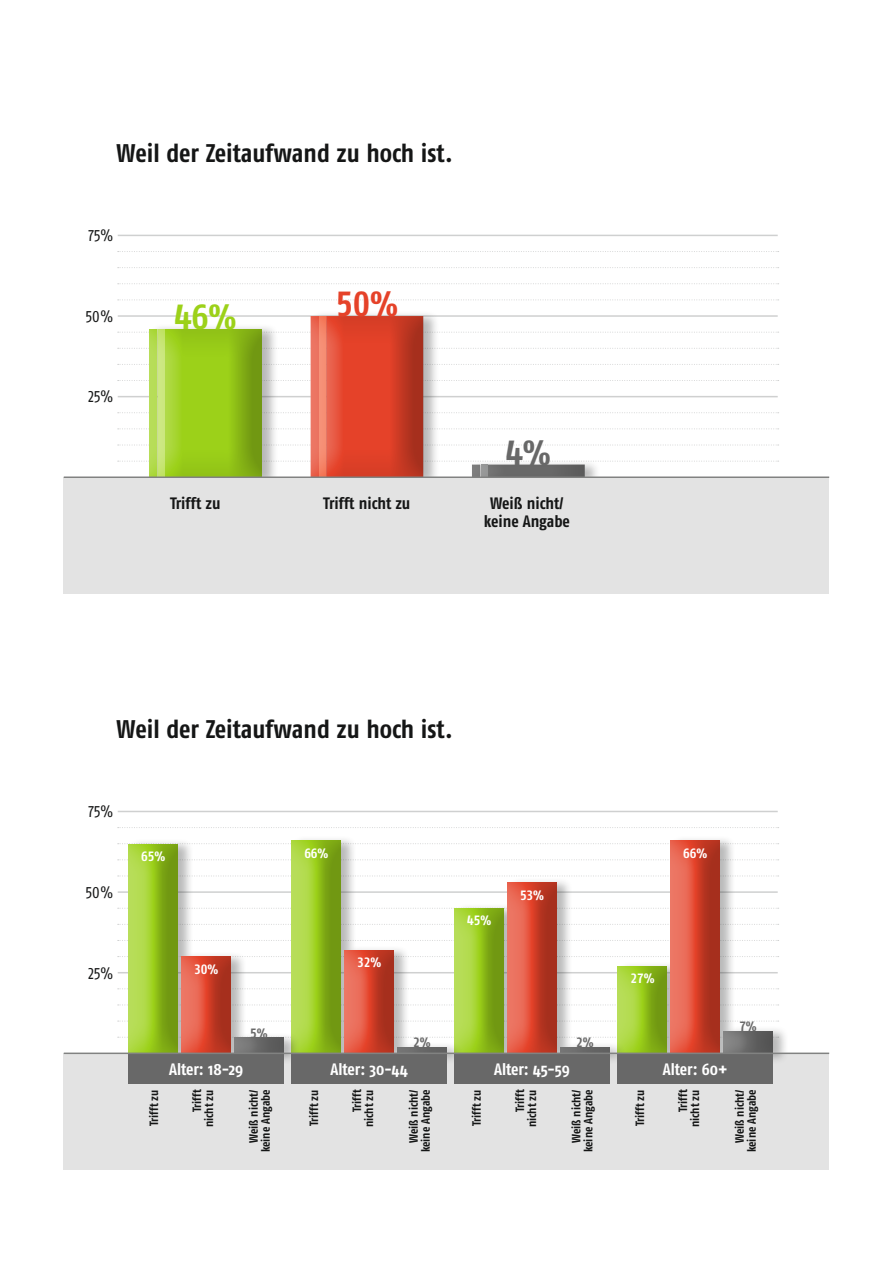
<style>
.page{position:relative;width:893px;height:1263px;background:#fff}
.page>*{position:absolute;margin:0;border:0;box-sizing:border-box;transform-origin:0 0}
.t1{font:34.8px "Fago Co Bold Tf Caps";color:#e54229}
.t2{font:34.8px "Fago Co Bold Tf Caps";color:#9cd119}
.t3{font:34.8px "Fago Co Bold Tf Caps";color:#686868}
.t4{font:700 25.5px "Fago Co";letter-spacing:-.005em;color:#151616}
.t5{font:700 16.5px/18px "Fago Co";color:#151616;text-align:center}
.t6{font:700 16.5px "Fago Co";color:#fff}
.t7{font:16.5px "Fago Co Regular Lf";letter-spacing:-.01em;color:#151616}
.t8{font:13.5px "Fago Co Bold Tf Caps";letter-spacing:-.01em;color:#fff}
.t9{font:13.5px "Fago Co Bold Tf Caps";color:#686868}
.t10{font:700 12px/12px "Fago Co";color:#151616;text-align:right}
.s1{font-family:"Fago Co Bold Caps";font-weight:400}
</style>
<div class="page">
<svg style="left:118px;top:1037px;width:498px;height:1px"></svg>
<hr style="left:118px;top:891px;width:660px;height:2px;background:#cfd0d0">
<hr style="left:118px;top:972px;width:660px;height:1px;background:#cfd0d0">
<svg style="left:118px;top:908px;width:661px;height:1px"></svg>
<svg style="left:118px;top:924px;width:661px;height:1px"></svg>
<svg style="left:118px;top:940px;width:661px;height:1px"></svg>
<svg style="left:118px;top:956px;width:661px;height:1px"></svg>
<svg style="left:118px;top:988px;width:661px;height:1px"></svg>
<svg style="left:118px;top:1004px;width:661px;height:1px"></svg>
<svg style="left:118px;top:1021px;width:661px;height:1px"></svg>
<hr style="left:118px;top:811px;width:660px;height:1px;background:#cfd0d0">
<svg style="left:118px;top:827px;width:661px;height:1px"></svg>
<svg style="left:118px;top:843px;width:661px;height:1px"></svg>
<svg style="left:118px;top:859px;width:661px;height:1px"></svg>
<svg style="left:118px;top:875px;width:661px;height:1px"></svg>
<div style="left:64px;top:1053px;width:765px;height:117px;background:#e3e3e3"></div>
<hr style="left:118px;top:315px;width:660px;height:2px;background:#cfd0d0">
<hr style="left:118px;top:235px;width:660px;height:1px;background:#cfd0d0">
<svg style="left:118px;top:251px;width:661px;height:1px"></svg>
<svg style="left:118px;top:267px;width:661px;height:1px"></svg>
<svg style="left:118px;top:283px;width:661px;height:1px"></svg>
<svg style="left:118px;top:299px;width:661px;height:1px"></svg>
<svg style="left:118px;top:316px;width:661px;height:160px"></svg>
<div style="left:470px;top:462px;width:36px;height:16px;background:#fff;opacity:.3"></div>
<div style="left:500px;top:462px;width:87px;height:16px;background:#151616;opacity:.3"></div>
<div style="left:617px;top:961px;width:67px;height:104px;background:#151616;opacity:.3"></div>
<div style="left:617px;top:964px;width:25px;height:90px;background:#fff;opacity:.3"></div>
<div style="left:634px;top:964px;width:35px;height:90px;background:#151616;opacity:.3"></div>
<div style="left:670px;top:835px;width:66px;height:230px;background:#151616;opacity:.3"></div>
<div style="left:670px;top:838px;width:25px;height:216px;background:#fff;opacity:.3"></div>
<div style="left:687px;top:838px;width:35px;height:216px;background:#151616;opacity:.3"></div>
<div style="left:723px;top:1025px;width:66px;height:39px;background:#151616;opacity:.3"></div>
<div style="left:723px;top:1029px;width:25px;height:25px;background:#fff;opacity:.3"></div>
<div style="left:743px;top:1029px;width:32px;height:25px;background:#151616;opacity:.3"></div>
<div style="left:454px;top:903px;width:66px;height:161px;background:#151616;opacity:.3"></div>
<div style="left:454px;top:906px;width:25px;height:148px;background:#fff;opacity:.3"></div>
<div style="left:471px;top:906px;width:35px;height:148px;background:#151616;opacity:.3"></div>
<div style="left:507px;top:877px;width:66px;height:187px;background:#151616;opacity:.3"></div>
<div style="left:507px;top:880px;width:25px;height:174px;background:#fff;opacity:.3"></div>
<div style="left:524px;top:880px;width:35px;height:174px;background:#151616;opacity:.3"></div>
<div style="left:291px;top:835px;width:67px;height:229px;background:#151616;opacity:.3"></div>
<div style="left:291px;top:838px;width:25px;height:216px;background:#fff;opacity:.3"></div>
<div style="left:308px;top:838px;width:35px;height:216px;background:#151616;opacity:.3"></div>
<div style="left:344px;top:945px;width:66px;height:120px;background:#151616;opacity:.3"></div>
<div style="left:344px;top:948px;width:25px;height:106px;background:#fff;opacity:.3"></div>
<div style="left:361px;top:948px;width:35px;height:106px;background:#151616;opacity:.3"></div>
<div style="left:397px;top:1041px;width:66px;height:23px;background:#151616;opacity:.3"></div>
<div style="left:397px;top:1045px;width:25px;height:9px;background:#fff;opacity:.3"></div>
<div style="left:421px;top:1045px;width:28px;height:9px;background:#151616;opacity:.3"></div>
<div style="left:560px;top:1041px;width:66px;height:23px;background:#151616;opacity:.3"></div>
<div style="left:559px;top:1045px;width:26px;height:9px;background:#fff;opacity:.3"></div>
<div style="left:584px;top:1045px;width:28px;height:9px;background:#151616;opacity:.3"></div>
<div style="left:128px;top:838px;width:67px;height:227px;background:#151616;opacity:.3"></div>
<div style="left:128px;top:841px;width:25px;height:213px;background:#fff;opacity:.3"></div>
<div style="left:145px;top:841px;width:35px;height:213px;background:#151616;opacity:.3"></div>
<div style="left:181px;top:951px;width:66px;height:114px;background:#151616;opacity:.3"></div>
<div style="left:181px;top:954px;width:25px;height:100px;background:#fff;opacity:.3"></div>
<div style="left:198px;top:954px;width:35px;height:100px;background:#151616;opacity:.3"></div>
<div style="left:234px;top:1032px;width:66px;height:32px;background:#151616;opacity:.3"></div>
<div style="left:234px;top:1035px;width:25px;height:19px;background:#fff;opacity:.3"></div>
<div style="left:256px;top:1035px;width:30px;height:19px;background:#151616;opacity:.3"></div>
<div style="left:64px;top:477px;width:765px;height:117px;background:#e3e3e3"></div>
<hr style="left:64px;top:476px;width:765px;height:2px;background:#818281">
<div style="left:128px;top:1053px;width:156px;height:31px;background:#686868"></div>
<div style="left:291px;top:1053px;width:156px;height:31px;background:#686868"></div>
<div style="left:454px;top:1053px;width:156px;height:31px;background:#686868"></div>
<div style="left:618px;top:1053px;width:155px;height:31px;background:#686868"></div>
<hr style="left:64px;top:1052px;width:765px;height:2px;background:#818281">
<h2 class="t4" style="left:117px;top:138px;width:338px">Weil der Zeitaufwand zu hoch ist.</h2>
<h3 class="t7" style="left:89px;top:226px;width:26px">75%</h3>
<h3 class="t7" style="left:86px;top:307px;width:29px">50%</h3>
<h3 class="t7" style="left:88px;top:387px;width:27px">25%</h3>
<h1 class="t2" style="left:174px;top:297px;width:64px">46%</h1>
<h1 class="t1" style="left:336px;top:284px;width:64px">50%</h1>
<h1 class="t3" style="left:506px;top:432px;width:47px">4%</h1>
<h3 class="t5" style="left:170px;top:494px;width:52px">Trifft zu</h3>
<h3 class="t5" style="left:323px;top:494px;width:89px">Trifft nicht zu</h3>
<h3 class="t5" style="left:484px;top:494px;width:88px">Weiß nicht/ keine Angabe</h3>
<h2 class="t4" style="left:117px;top:714px;width:338px">Weil der Zeitaufwand zu hoch ist.</h2>
<h3 class="t7" style="left:89px;top:802px;width:26px">75%</h3>
<h3 class="t7" style="left:86px;top:883px;width:29px">50%</h3>
<h3 class="t7" style="left:88px;top:963px;width:27px">25%</h3>
<p class="t8" style="left:141px;top:848px;width:26px">65%</p>
<p class="t8" style="left:194px;top:961px;width:26px">30%</p>
<p class="t8" style="left:304px;top:845px;width:26px">66%</p>
<p class="t8" style="left:357px;top:954px;width:26px">32%</p>
<p class="t8" style="left:467px;top:913px;width:26px">45%</p>
<p class="t8" style="left:520px;top:887px;width:26px">53%</p>
<p class="t8" style="left:683px;top:845px;width:26px">66%</p>
<p class="t8" style="left:630px;top:971px;width:26px">27%</p>
<p class="t9" style="left:250px;top:1025px;width:19px">5%</p>
<p class="t9" style="left:413px;top:1035px;width:19px">2%</p>
<p class="t9" style="left:576px;top:1035px;width:19px">2%</p>
<h3 class="t6" style="left:169px;top:1059px;width:76px">Alter: <span class="s1">18-29</span></h3>
<h3 class="t6" style="left:330px;top:1059px;width:79px">Alter: <span class="s1">30-44</span></h3>
<h3 class="t6" style="left:494px;top:1059px;width:77px">Alter: <span class="s1">45-59</span></h3>
<h3 class="t6" style="left:663px;top:1059px;width:66px">Alter: <span class="s1">60+</span></h3>
<p class="t9" style="left:739px;top:1018px;width:19px">7%</p>
<p class="t10" style="left:148px;top:1126px;width:38px;rotate:-90deg">Trifft zu</p>
<p class="t10" style="left:191px;top:1127px;width:39px;rotate:-90deg">Trifft nicht zu</p>
<p class="t10" style="left:247px;top:1152px;width:64px;rotate:-90deg">Weiß nicht/ keine Angabe</p>
<p class="t10" style="left:308px;top:1126px;width:38px;rotate:-90deg">Trifft zu</p>
<p class="t10" style="left:351px;top:1127px;width:39px;rotate:-90deg">Trifft nicht zu</p>
<p class="t10" style="left:407px;top:1152px;width:64px;rotate:-90deg">Weiß nicht/ keine Angabe</p>
<p class="t10" style="left:471px;top:1126px;width:38px;rotate:-90deg">Trifft zu</p>
<p class="t10" style="left:514px;top:1127px;width:39px;rotate:-90deg">Trifft nicht zu</p>
<p class="t10" style="left:570px;top:1152px;width:64px;rotate:-90deg">Weiß nicht/ keine Angabe</p>
<p class="t10" style="left:634px;top:1126px;width:38px;rotate:-90deg">Trifft zu</p>
<p class="t10" style="left:677px;top:1127px;width:39px;rotate:-90deg">Trifft nicht zu</p>
<p class="t10" style="left:733px;top:1152px;width:64px;rotate:-90deg">Weiß nicht/ keine Angabe</p>
</div>
